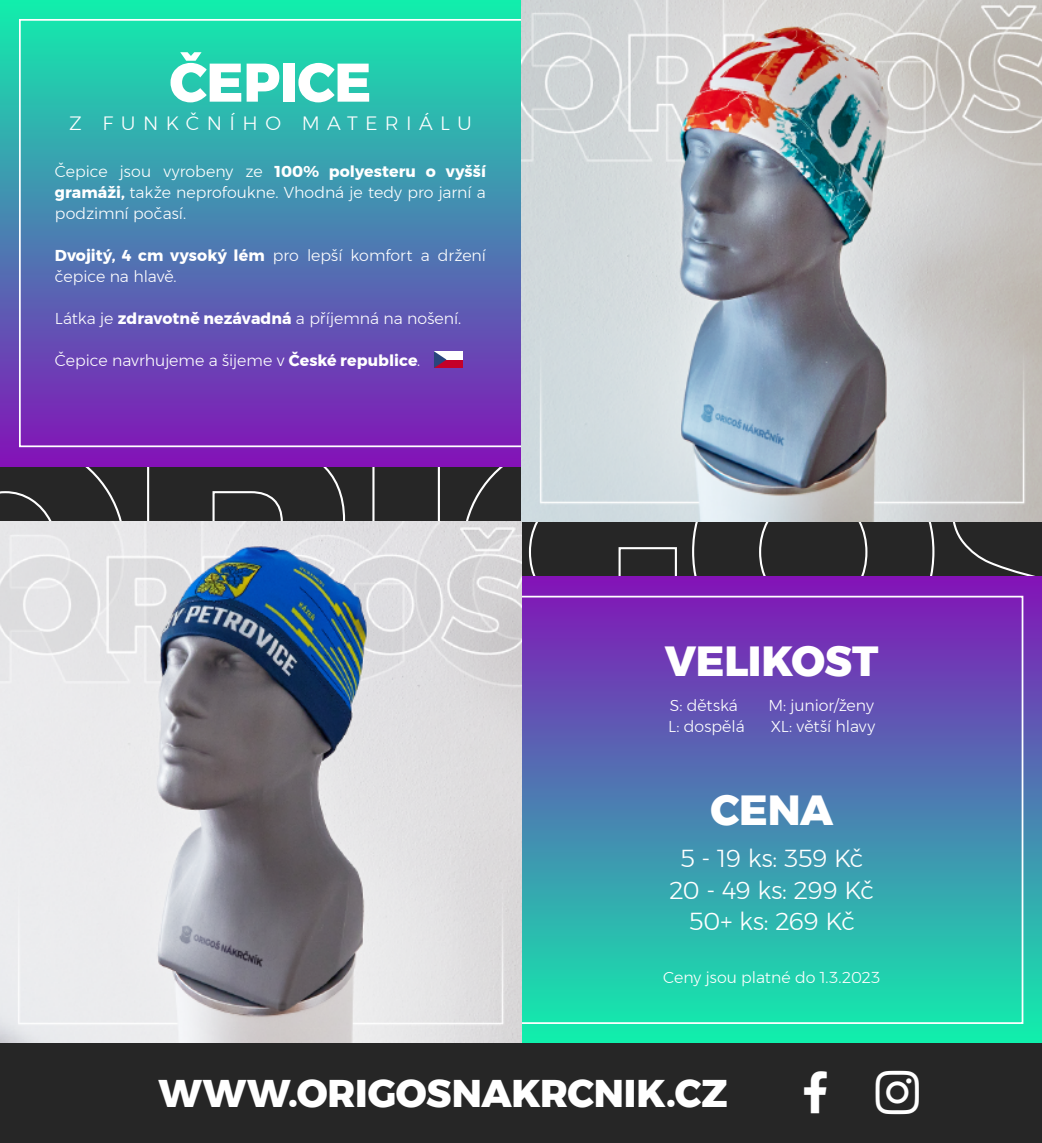
<style>
.page{position:relative;width:1042px;height:1143px;background:#fff}
.page>*{position:absolute;margin:0;border:0;box-sizing:border-box;transform-origin:0 0}
.t1{font:800 54.25px "Montserrat";letter-spacing:-.01em;color:#fff}
.t2{font:800 42px "Montserrat";letter-spacing:-.01em;color:#fff}
.t3{font:800 38.5px "Montserrat";letter-spacing:-.005em;color:#fff}
.t4{font:300 24.5px/31.5px "Montserrat";letter-spacing:-.035em;color:#fff;text-align:center}
.t5{font:300 19.25px "Montserrat";letter-spacing:.385em;color:#fff}
.t6{font:300 15.75px/21px "Montserrat";color:#fff;text-align:justify}
.s1{font-weight:700}
</style>
<div class="page">
<div style="left:0;top:0;width:1042px;height:1142px;background:#262626"></div>
<svg style="left:0;top:466px;width:127px;height:55px"></svg>
<svg style="left:146px;top:466px;width:209px;height:55px"></svg>
<div style="left:372px;top:440px;width:68px;height:223px;border:2px solid #fff"></div>
<svg style="left:461px;top:466px;width:221px;height:110px"></svg>
<svg style="left:691px;top:521px;width:244px;height:55px"></svg>
<svg style="left:935px;top:521px;width:107px;height:55px"></svg>
<div style="left:335px;top:576px;width:707px;height:466px;background:linear-gradient(to bottom,#8517b8,#14eead)"></div>
<div style="left:0;top:0;width:707px;height:466px;background:linear-gradient(to bottom,#13edad,#8516b8)"></div>
<img style="left:521px;top:0;width:521px;height:521px">
<img style="left:0;top:521px;width:521px;height:521px">
<div style="left:434px;top:351px;width:29px;height:17px;background:#c40028"></div>
<div style="left:434px;top:351px;width:29px;height:8px;background:#fff"></div>
<svg style="left:434px;top:351px;width:12px;height:17px"></svg>
<h1 class="t1" style="left:169px;top:38px;width:203px">ČEPICE</h1>
<p class="t5" style="left:69px;top:108px;width:404px">Z FUNKČNÍHO MATERIÁLU</p>
<p class="t6" style="left:55px;top:160px;width:433px">Čepice jsou vyrobeny ze <span class="s1">100% polyesteru o vyšší gramáži,</span> takže neprofoukne. Vhodná je tedy pro jarní a podzimní počasí.</p>
<p class="t6" style="left:55px;top:244px;width:432px"><span class="s1">Dvojitý, 4 cm vysoký lém</span> pro lepší komfort a držení čepice na hlavě.</p>
<p class="t6" style="left:55px;top:307px;width:408px">Látka je <span class="s1">zdravotně nezávadná</span> a příjemná na nošení.</p>
<p class="t6" style="left:55px;top:349px;width:367px">Čepice navrhujeme a šijeme v <span class="s1">České republice</span>.</p>
<h2 class="t2" style="left:665px;top:627px;width:215px">VELIKOST</h2>
<p class="t6" style="left:670px;top:694px;width:70px">S: dětská</p>
<p class="t6" style="left:768px;top:694px;width:107px">M: junior/ženy</p>
<p class="t6" style="left:668px;top:715px;width:78px">L: dospělá</p>
<p class="t6" style="left:771px;top:715px;width:106px">XL: větší hlavy</p>
<h2 class="t2" style="left:710px;top:775px;width:124px">CENA</h2>
<h3 class="t4" style="left:669px;top:841px;width:206px">5 - 19 ks: 359 Kč<br>20 - 49 ks: 299 Kč<br>50+ ks: 269 Kč</h3>
<p class="t6" style="left:663px;top:965px;width:219px">Ceny jsou platné do 1.3.2023</p>
<h3 class="t3" style="left:158px;top:1061px;width:571px">WWW.ORIGOSNAKRCNIK.CZ</h3>
</div>
